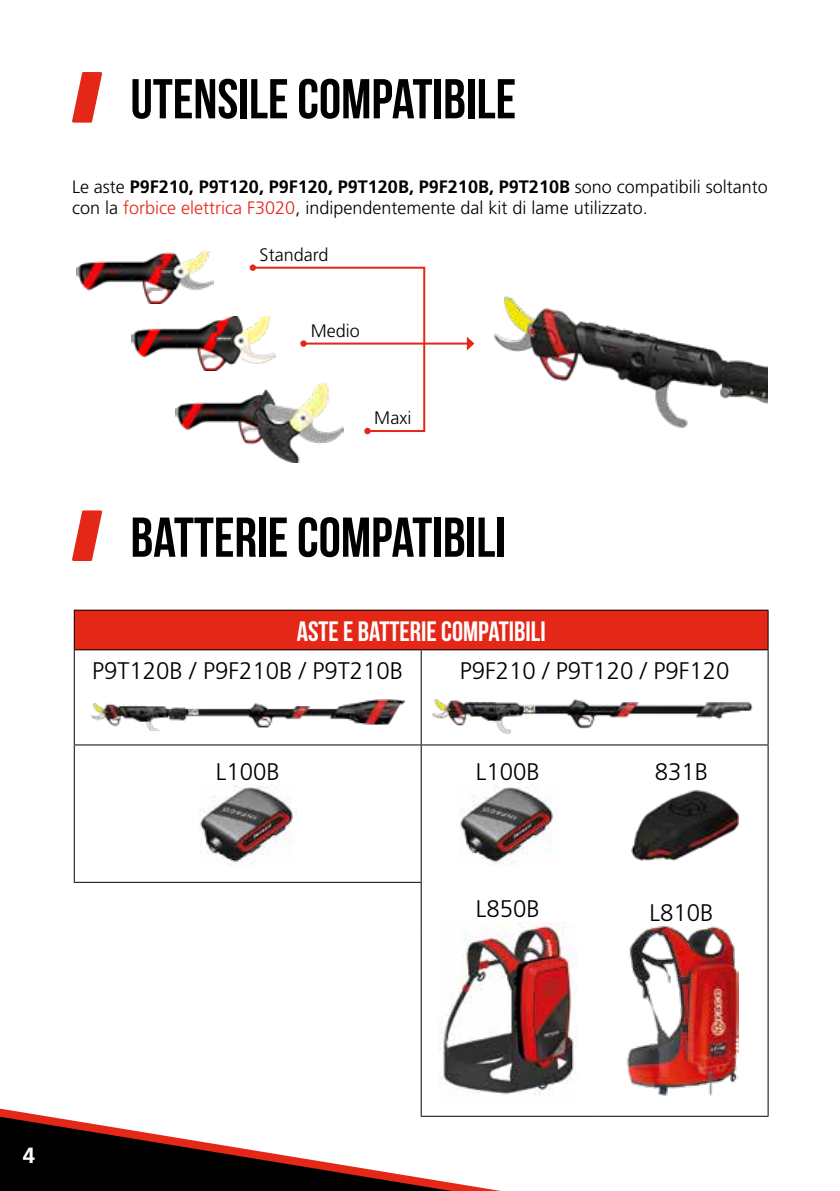
<style>
.page{position:relative;width:840px;height:1191px;background:#fff}
.page>*{position:absolute;margin:0;border:0;box-sizing:border-box;transform-origin:0 0}
.t1{font:700 56px "Bebas Neue";color:#000}
.t2{font:700 28px "Bebas Neue";color:#fff}
.t3{font:300 24px "Frutiger Pro";color:#000}
.t4{font:700 22px "Frutiger Pro";color:#fff}
.t5{font:300 18px/21.6px "Frutiger Pro";color:#000}
.s1{font-weight:700}
.s2{color:#e52718}
</style>
<div class="page">
<svg style="left:0;top:1093px;width:769px;height:98px"></svg>
<svg style="left:72px;top:72px;width:31px;height:51px"></svg>
<svg style="left:72px;top:510px;width:30px;height:51px"></svg>
<img style="left:494px;top:296px;width:273px;height:132px">
<div style="left:74px;top:610px;width:693px;height:40px;background:#e52718"></div>
<hr style="left:767px;top:610px;width:1px;height:39px;background:#000">
<hr style="left:767px;top:650px;width:1px;height:94px;background:#000">
<hr style="left:420px;top:1115px;width:174px;height:1px;background:#000">
<hr style="left:594px;top:1115px;width:174px;height:1px;background:#000">
<hr style="left:74px;top:609px;width:347px;height:1px;background:#000">
<hr style="left:74px;top:610px;width:1px;height:39px;background:#000">
<hr style="left:421px;top:609px;width:173px;height:1px;background:#000">
<hr style="left:594px;top:609px;width:174px;height:1px;background:#000">
<hr style="left:74px;top:649px;width:347px;height:1px;background:#000">
<hr style="left:74px;top:650px;width:1px;height:94px;background:#000">
<hr style="left:421px;top:649px;width:173px;height:1px;background:#000">
<hr style="left:420px;top:650px;width:1px;height:94px;background:#000">
<hr style="left:594px;top:649px;width:174px;height:1px;background:#000">
<hr style="left:74px;top:744px;width:347px;height:1px;background:#000">
<hr style="left:74px;top:745px;width:1px;height:137px;background:#000">
<hr style="left:421px;top:744px;width:173px;height:1px;background:#000">
<hr style="left:420px;top:745px;width:1px;height:137px;background:#000">
<hr style="left:594px;top:744px;width:174px;height:1px;background:#000">
<hr style="left:767px;top:745px;width:1px;height:137px;background:#000">
<hr style="left:74px;top:882px;width:347px;height:1px;background:#000">
<hr style="left:420px;top:883px;width:1px;height:47px;background:#000">
<hr style="left:767px;top:882px;width:1px;height:48px;background:#000">
<hr style="left:420px;top:930px;width:1px;height:185px;background:#000">
<hr style="left:767px;top:930px;width:1px;height:185px;background:#000">
<img style="left:91px;top:699px;width:314px;height:32px">
<img style="left:431px;top:699px;width:322px;height:35px">
<img style="left:200px;top:784px;width:93px;height:80px">
<img style="left:460px;top:784px;width:93px;height:80px">
<img style="left:631px;top:790px;width:109px;height:71px">
<img style="left:438px;top:922px;width:139px;height:177px">
<img style="left:624px;top:926px;width:113px;height:169px">
<img style="left:76px;top:251px;width:137px;height:52px">
<img style="left:131px;top:317px;width:120px;height:53px">
<img style="left:176px;top:397px;width:166px;height:65px">
<svg style="left:249px;top:264px;width:7px;height:7px"></svg>
<svg style="left:251px;top:266px;width:175px;height:168px"></svg>
<hr style="left:303px;top:342px;width:165px;height:2px;background:#e52718">
<svg style="left:466px;top:337px;width:8px;height:13px"></svg>
<div style="left:300px;top:340px;width:6px;height:7px;background:#e52718;border-radius:50%"></div>
<h1 class="t1" style="left:130px;top:68px;width:387px">UTENSILE COMPATIBILE</h1>
<p class="t5" style="left:72px;top:176px;width:697px">Le aste <span class="s1">P9F210, P9T120, P9F120, P9T120B, P9F210B, P9T210B</span> sono compatibili soltanto con la <span class="s2">forbice elettrica F3020</span>, indipendentemente dal kit di lame utilizzato.</p>
<p class="t5" style="left:259px;top:244px;width:70px">Standard</p>
<p class="t5" style="left:310px;top:320px;width:51px">Medio</p>
<p class="t5" style="left:374px;top:407px;width:38px">Maxi</p>
<h1 class="t1" style="left:130px;top:506px;width:377px">BATTERIE COMPATIBILI</h1>
<h2 class="t2" style="left:296px;top:615px;width:250px">ASTE E BATTERIE COMPATIBILI</h2>
<h3 class="t3" style="left:92px;top:657px;width:312px">P9T120B / P9F210B / P9T210B</h3>
<h3 class="t3" style="left:459px;top:657px;width:271px">P9F210 / P9T120 / P9F120</h3>
<h3 class="t3" style="left:215px;top:757px;width:66px">L100B</h3>
<h3 class="t3" style="left:475px;top:757px;width:66px">L100B</h3>
<h3 class="t3" style="left:654px;top:758px;width:55px">831B</h3>
<h3 class="t3" style="left:475px;top:895px;width:66px">L850B</h3>
<h3 class="t3" style="left:649px;top:898px;width:66px">L810B</h3>
<p class="t4" style="left:23px;top:1142px;width:14px">4</p>
</div>
